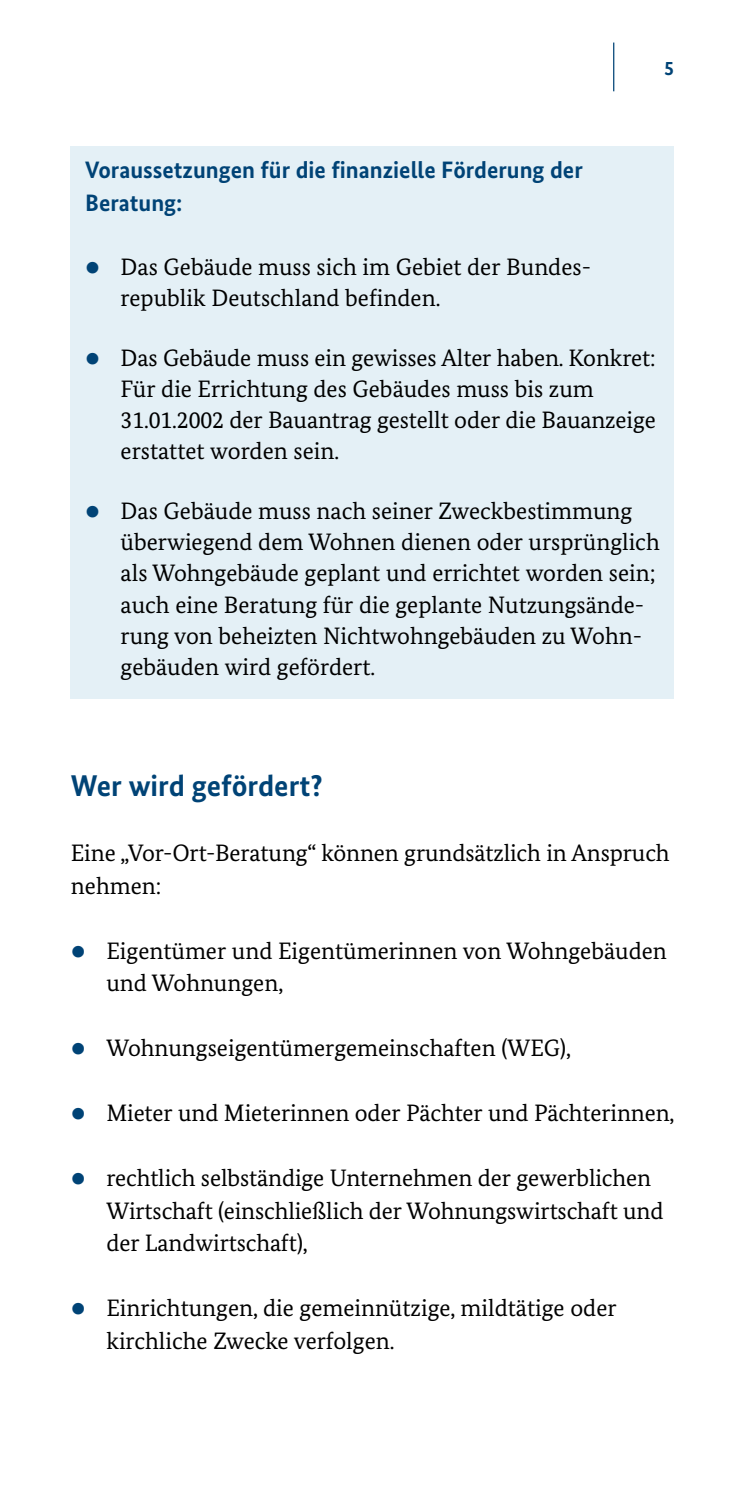
<style>
.page{position:relative;width:745px;height:1489px;background:#fff}
.page>*{position:absolute;margin:0;border:0;box-sizing:border-box;transform-origin:0 0}
.t1{font:700 30px "Bundes Sans";color:#004376}
.t2{font:23.75px/31.2px "Bundes Serif";color:#000}
.t3{font:700 23.75px/32.5px "Bundes Sans";color:#004376}
.t4{font:700 20px "Bundes Sans";color:#004376}
</style>
<div class="page">
<hr style="left:612px;top:43px;width:2px;height:48px;background:#004376">
<div style="left:71px;top:146px;width:602px;height:552px;background:#e4f0f6"></div>
<p class="t4" style="left:663px;top:56px;width:11px">5</p>
<h3 class="t3" style="left:85px;top:154px;width:499px">Voraussetzungen für die finanzielle Förderung der<br>Beratung:</h3>
<p class="t2" style="left:120px;top:250px;width:471px">Das Gebäude muss sich im Gebiet der Bundes&shy;republik Deutschland befinden.</p>
<p class="t2" style="left:120px;top:341px;width:536px">Das Gebäude muss ein gewisses Alter haben. Konkret:<br>Für die Errichtung des Gebäudes muss bis zum 31.01.2002 der Bauantrag gestellt oder die Bauanzeige erstattet worden sein.</p>
<p class="t2" style="left:120px;top:495px;width:540px">Das Gebäude muss nach seiner Zweckbestimmung überwiegend dem Wohnen dienen oder ursprünglich als Wohngebäude geplant und errichtet worden sein; auch eine Beratung für die geplante Nutzungsände&shy;rung von beheizten Nichtwohngebäuden zu Wohn&shy;gebäuden wird gefördert.</p>
<h2 class="t1" style="left:71px;top:767px;width:253px">Wer wird gefördert?</h2>
<p class="t2" style="left:71px;top:836px;width:600px;line-height:32.5px">Eine „Vor-Ort-Beratung“ können grundsätzlich in Anspruch nehmen:</p>
<p class="t2" style="left:106px;top:934px;width:561px;line-height:32.5px">Eigentümer und Eigentümerinnen von Wohngebäuden und Wohnungen,</p>
<p class="t2" style="left:106px;top:1032px;width:466px">Wohnungseigentümergemeinschaften (WEG),</p>
<p class="t2" style="left:106px;top:1097px;width:569px">Mieter und Mieterinnen oder Pächter und Pächterinnen,</p>
<p class="t2" style="left:106px;top:1161px;width:558px;line-height:32.5px">rechtlich selbständige Unternehmen der gewerblichen<br>Wirtschaft (einschließlich der Wohnungswirtschaft und der Landwirtschaft),</p>
<p class="t2" style="left:106px;top:1291px;width:511px;line-height:32.5px">Einrichtungen, die gemeinnützige, mildtätige oder kirchliche Zwecke verfolgen.</p>
</div>
